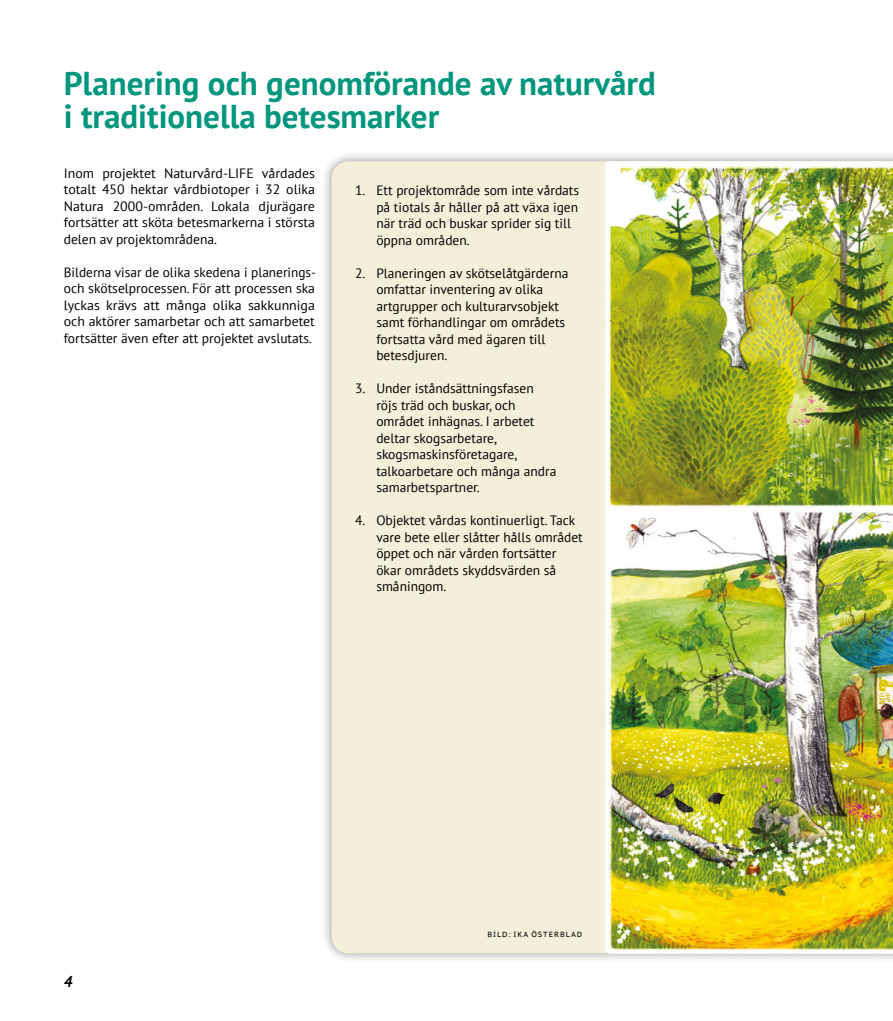
<style>
.page{position:relative;width:893px;height:1021px;background:#fff}
.page>*{position:absolute;margin:0;border:0;box-sizing:border-box;transform-origin:0 0}
.t1{font:700 33px/33px "PT Sans";color:#00967e}
.t2{font:italic 700 15.75px "PT Sans";color:#000}
.t3{font:13.5px/16.5px "PT Sans";color:#000}
.t4{font:7.5px "PT Sans Caption";letter-spacing:.13em;color:#000}
</style>
<div class="page">
<div style="left:321px;top:151px;width:572px;height:813px;background:#000;opacity:.4"></div>
<div style="left:331px;top:161px;width:274px;height:792px;background:#f3efda"></div>
<img style="left:605px;top:161px;width:288px;height:792px">
<h1 class="t1" style="left:64px;top:67px;width:594px">Planering och genomförande av naturvård i traditionella betesmarker</h1>
<p class="t3" style="left:64px;top:164px;width:253px;text-align:justify">Inom projektet Naturvård-LIFE vårdades totalt 450 hektar vårdbiotoper i 32 olika Natura 2000-områden. Lokala djurägare fortsätter att sköta betesmarkerna i största delen av projektområdena.</p>
<p class="t3" style="left:64px;top:263px;width:254px;text-align:justify">Bilderna visar de olika skedena i planerings&shy;och skötselprocessen. För att processen ska lyckas krävs att många olika sakkunniga och aktörer samarbetar och att samarbetet fortsätter även efter att projektet avslutats.</p>
<p class="t3" style="left:376px;top:182px;width:204px;text-indent:-21px">1. Ett projektområde som inte vårdats på tiotals år håller på att växa igen när träd och buskar sprider sig till öppna områden.</p>
<p class="t3" style="left:376px;top:264px;width:194px;text-indent:-21px">2. Planeringen av skötselåtgärderna omfattar inventering av olika artgrupper och kulturarvsobjekt samt förhandlingar om områdets fortsatta vård med ägaren till betesdjuren.</p>
<p class="t3" style="left:376px;top:380px;width:182px;text-indent:-21px">3. Under iståndsättningsfasen röjs träd och buskar, och området inhägnas. I arbetet deltar skogsarbetare, skogsmaskinsföretagare, talkoarbetare och många andra samarbetspartner.</p>
<p class="t3" style="left:376px;top:512px;width:208px;text-indent:-21px">4. Objektet vårdas kontinuerligt. Tack vare bete eller slåtter hålls området öppet och när vården fortsätter ökar områdets skyddsvärden så småningom.</p>
<p class="t2" style="left:64px;top:970px;width:10px">4</p>
<p class="t4" style="left:487px;top:929px;width:96px">BILD: IKA ÖSTERBLAD</p>
</div>
